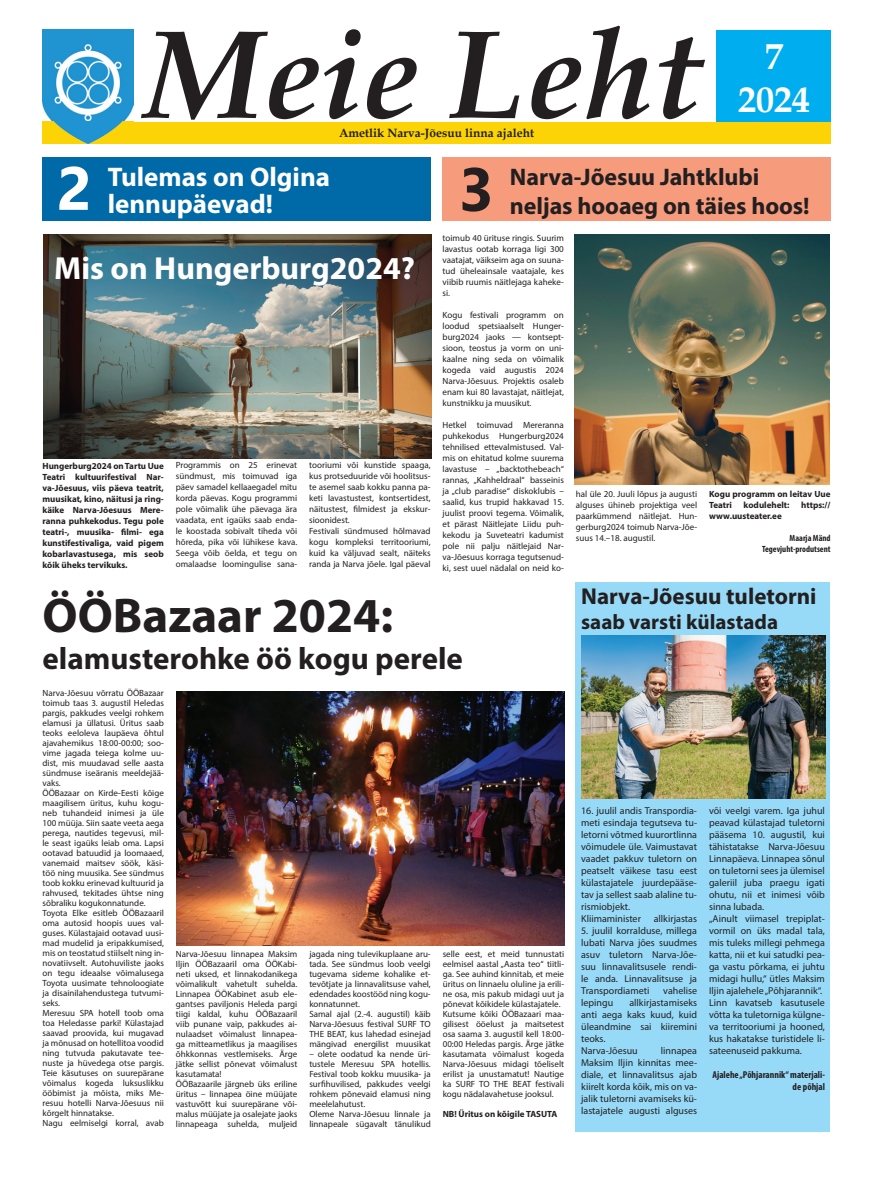
<style>
.page{position:relative;width:893px;height:1191px;background:#fff}
.page>*{position:absolute;margin:0;border:0;box-sizing:border-box;transform-origin:0 0}
.t1{font:italic 700 126px "Book Antiqua";color:#231f20}
.t2{font:700 61px "Segoe UI";color:#fff}
.t3{font:700 61px "Segoe UI";color:#231f20}
.t4{font:700 49px "Myriad Pro";color:#231f20}
.t5{font:700 36px "Book Antiqua";color:#fff}
.t6{font:700 32px "Myriad Pro";color:#fff}
.t7{font:700 31px "Myriad Pro";color:#231f20}
.t8{font:700 27px "Myriad Pro";color:#fff}
.t9{font:700 24px "Myriad Pro";letter-spacing:-.005em;color:#231f20}
.t10{font:700 23px "Myriad Pro";color:#231f20}
.t11{font:700 21px "Myriad Pro";color:#231f20}
.t12{font:700 12px "Book Antiqua";color:#231f20}
.t13{font:10px/12px "Myriad Pro";color:#231f20}
.t14{font:700 condensed 10px/12px "Myriad Pro";color:#231f20;text-align:right}
.t15{font:9px/10px "Myriad Pro";color:#231f20}
.t16{font:700 9px/11px "Myriad Pro";color:#231f20;text-align:justify}
.t17{font:700 condensed 9px/11px "Myriad Pro";color:#231f20;text-align:right}
</style>
<div class="page">
<div style="left:575px;top:582px;width:255px;height:549px;background:#97daf8"></div>
<div style="left:716px;top:30px;width:115px;height:92px;background:#00aeef"></div>
<div style="left:43px;top:122px;width:788px;height:22px;background:#fcd406"></div>
<img style="left:43px;top:30px;width:90px;height:114px">
<div style="left:43px;top:157px;width:388px;height:63px;background:#0069a8"></div>
<div style="left:442px;top:157px;width:389px;height:63px;background:#f69b7c"></div>
<img style="left:43px;top:234px;width:388px;height:224px">
<img style="left:581px;top:636px;width:244px;height:162px">
<img style="left:176px;top:691px;width:389px;height:254px">
<img style="left:574px;top:234px;width:256px;height:250px">
<h2 class="t2" style="left:57px;top:131px;width:37px">2</h2>
<h1 class="t1" style="left:145px;top:-13px;width:558px">Meie Leht</h1>
<h3 class="t12" style="left:339px;top:125px;width:196px">Ametlik Narva-Jõesuu linna ajaleht</h3>
<h3 class="t5" style="left:765px;top:32px;width:19px">7</h3>
<h3 class="t5" style="left:738px;top:75px;width:73px">2024</h3>
<h3 class="t8" style="left:108px;top:159px;width:224px">Tulemas on Olgina</h3>
<h3 class="t8" style="left:108px;top:186px;width:167px">lennupäevad!</h3>
<h2 class="t3" style="left:459px;top:132px;width:37px">3</h2>
<h3 class="t9" style="left:510px;top:161px;width:251px">Narva-Jõesuu Jahtklubi</h3>
<h3 class="t9" style="left:510px;top:190px;width:301px">neljas hooaeg on täies hoos!</h3>
<h3 class="t6" style="left:54px;top:247px;width:362px">Mis on Hungerburg2024?</h3>
<p class="t16" style="left:43px;top:460px;width:123px">Hungerburg2024 on Tartu Uue Teatri kultuurifestival Nar&shy;va-Jõesuus, viis päeva teatrit, muusikat, kino, näitusi ja ring&shy;käike Narva-Jõesuus Mere&shy;ranna puhkekodus. Tegu pole teatri-, muusika- filmi- ega kunstifestivaliga, vaid pigem kobarlavastusega, mis seob kõik üheks tervikuks.</p>
<p class="t15" style="left:176px;top:459px;width:123px;line-height:11px;text-align:justify">Programmis on 25 erinevat sündmust, mis toimuvad iga päev samadel kellaaegadel mitu korda päevas. Kogu programmi pole võimalik ühe päevaga ära vaadata, ent igaüks saab enda&shy;le koostada sobivalt tiheda või hõreda, pika või lühikese kava.<br>Seega võib öelda, et tegu on omalaadse loomingulise sana-</p>
<p class="t15" style="left:309px;top:459px;width:123px;line-height:11px">tooriumi või kunstide spaaga, kus protseduuride või hoolitsus&shy;te asemel saab kokku panna pa&shy;keti lavastustest, kontsertidest, näitustest, filmidest ja ekskur&shy;sioonidest.<br>Festivali sündmused hõlmavad kogu kompleksi territooriumi, kuid ka väljuvad sealt, näiteks randa ja Narva jõele. Igal päeval</p>
<p class="t15" style="left:443px;top:232px;width:123px;line-height:11px;text-align:justify">toimub 40 ürituse ringis. Suurim lavastus ootab korraga ligi 300 vaatajat, väikseim aga on suuna&shy;tud üheleainsale vaatajale, kes viibib ruumis näitlejaga kaheke&shy;si.</p>
<p class="t15" style="left:443px;top:309px;width:123px;line-height:11px;text-align:justify">Kogu festivali programm on loodud spetsiaalselt Hunger&shy;burg2024 jaoks — kontsept&shy;sioon, teostus ja vorm on uni&shy;kaalne ning seda on võimalik kogeda vaid augustis 2024<br>Narva-Jõesuus. Projektis osaleb enam kui 80 lavastajat, näitlejat, kunstnikku ja muusikut.</p>
<p class="t15" style="left:443px;top:419px;width:123px;line-height:11px;text-align:justify">Hetkel toimuvad Mereranna puhkekodus Hungerburg2024 tehnilised ettevalmistused. Val&shy;mis on ehitatud kolme suurema lavastuse – „backtothebeach“ rannas, „Kahheldraal“ basseinis ja „club paradise“ diskoklubis – saalid, kus trupid hakkavad 15. juulist proovi tegema. Võimalik, et pärast Näitlejate Liidu puh&shy;kekodu ja Suveteatri kadumist pole nii palju näitlejaid Nar&shy;va-Jõesuus korraga tegutsenud&shy;ki, sest uuel nädalal on neid ko-</p>
<h3 class="t4" style="left:43px;top:584px;width:352px">ÖÖBazaar 2024:</h3>
<h3 class="t7" style="left:43px;top:639px;width:422px">elamusterohke öö kogu perele</h3>
<p class="t15" style="left:43px;top:687px;width:123px">Narva-Jõesuu võrratu ÖÖBazaar toimub taas 3. augustil Heledas pargis, pakkudes veelgi rohkem elamusi ja üllatusi. Üritus saab teoks eeloleva laupäeva õhtul ajavahemikus 18:00-00:00; soo&shy;vime jagada teiega kolme uu&shy;dist, mis muudavad selle aasta sündmuse iseäranis meeldejää&shy;vaks.<br>ÖÖBazaar on Kirde-Eesti kõige maagilisem üritus, kuhu kogu&shy;neb tuhandeid inimesi ja üle<br>100 müüja. Siin saate veeta aega perega, nautides tegevusi, mil&shy;le seast igaüks leiab oma. Lapsi ootavad batuudid ja loomaaed, vanemaid maitsev söök, käsi&shy;töö ning muusika. See sündmus toob kokku erinevad kultuurid ja rahvused, tekitades ühtse ning sõbraliku kogukonnatunde.<br>Toyota Elke esitleb ÖÖBazaaril oma autosid hoopis uues val&shy;guses. Külastajaid ootavad uusi&shy;mad mudelid ja eripakkumised, mis on teostatud stiilselt ning in&shy;novatiivselt. Autohuviliste jaoks on tegu ideaalse võimalusega<br>Toyota uusimate tehnoloogiate ja disainilahendustega tutvumi&shy;seks.<br>Meresuu SPA hotell toob oma toa Heledasse parki! Külastajad saavad proovida, kui mugavad ja mõnusad on hotellitoa voodid ning tutvuda pakutavate tee&shy;nuste ja hüvedega otse pargis.<br>Teie käsutuses on suurepärane võimalus kogeda luksuslikku ööbimist ja mõista, miks Me&shy;resuu hotelli Narva-Jõesuus nii kõrgelt hinnatakse.<br>Nagu eelmiselgi korral, avab</p>
<p class="t15" style="left:176px;top:949px;width:123px">Narva-Jõesuu linnapea Maksim<br>Iljin ÖÖBazaaril oma ÖÖKabi&shy;neti uksed, et linnakodanikega võimalikult vahetult suhelda.<br>Linnapea ÖÖKabinet asub ele&shy;gantses paviljonis Heleda pargi tiigi kaldal, kuhu ÖÖBazaaril viib punane vaip, pakkudes ai&shy;nulaadset võimalust linnapea&shy;ga mitteametlikus ja maagilises õhkkonnas vestlemiseks. Ärge jätke sellist põnevat võimalust kasutamata!<br>ÖÖBazaarile järgneb üks eriline üritus – linnapea öine müüjate vastuvõtt kui suurepärane või&shy;malus müüjate ja osalejate jaoks linnapeaga suhelda, muljeid</p>
<p class="t15" style="left:309px;top:949px;width:123px">jagada ning tulevikuplaane aru&shy;tada. See sündmus loob veelgi tugevama sideme kohalike et&shy;tevõtjate ja linnavalitsuse vahel, edendades koostööd ning kogu&shy;konnatunnet.<br>Samal ajal (2.-4. augustil) käib<br>Narva-Jõesuus festival SURF TO<br>THE BEAT, kus lahedad esinejad mängivad energilist muusikat</p>
<p class="t15" style="left:309px;top:1049px;width:123px">– olete oodatud ka nende üri&shy;tustele Meresuu SPA hotellis.<br>Festival toob kokku muusika- ja surfihuvilised, pakkudes veelgi rohkem põnevaid elamusi ning meelelahutust.<br>Oleme Narva-Jõesuu linnale ja linnapeale sügavalt tänulikud</p>
<p class="t15" style="left:443px;top:949px;width:123px">selle eest, et meid tunnustati eelmisel aastal „Aasta teo“ tiitli&shy;ga. See auhind kinnitab, et meie üritus on linnaelu oluline ja erili&shy;ne osa, mis pakub midagi uut ja põnevat kõikidele külastajatele.<br>Kutsume kõiki ÖÖBazaari maa&shy;gilisest ööelust ja maitsetest osa saama 3. augustil kell 18:00-<br>00:00 Heledas pargis. Ärge jätke kasutamata võimalust kogeda<br>Narva-Jõesuus midagi tõeliselt erilist ja unustamatut! Nautige ka SURF TO THE BEAT festivali kogu nädalavahetuse jooksul.</p>
<p class="t16" style="left:443px;top:1108px;width:116px">NB! Üritus on kõigile TASUTA</p>
<p class="t15" style="left:576px;top:488px;width:123px;line-height:11px;text-align:justify">hal üle 20. Juuli lõpus ja augusti alguses ühineb projektiga veel paarkümmend näitlejat. Hun&shy;gerburg2024 toimub Narva-Jõe&shy;suus 14.–18. augustil.</p>
<p class="t16" style="left:709px;top:488px;width:123px">Kogu programm on leitav Uue<br>Teatri</p>
<p class="t16" style="left:744px;top:499px;width:47px">kodulehelt:</p>
<p class="t16" style="left:801px;top:499px;width:31px">https://</p>
<p class="t16" style="left:709px;top:510px;width:74px">www.uusteater.ee</p>
<p class="t17" style="left:762px;top:532px;width:70px">Maarja Mänd<br>Tegevjuht-produtsent</p>
<h3 class="t10" style="left:581px;top:581px;width:237px">Narva-Jõesuu tuletorni</h3>
<h3 class="t11" style="left:581px;top:608px;width:198px">saab varsti külastada</h3>
<p class="t13" style="left:581px;top:804px;width:117px">16. juulil andis Transpordia&shy;meti esindaja tegutseva tu&shy;letorni võtmed kuurortlinna võimudele üle. Vaimustavat vaadet pakkuv tuletorn on peatselt väikese tasu eest külastajatele juurdepääse&shy;tav ja sellest saab alaline tu&shy;rismiobjekt.<br>Kliimaminister</p>
<p class="t13" style="left:654px;top:912px;width:45px">allkirjastas</p>
<p class="t13" style="left:581px;top:924px;width:117px;text-align:justify">5. juulil korralduse, millega lubati Narva jões suudmes asuv tuletorn Narva-Jõe&shy;suu linnavalitsusele rendi&shy;le anda. Linnavalitsuse ja Transpordiameti</p>
<p class="t13" style="left:663px;top:984px;width:35px">vahelise</p>
<p class="t13" style="left:581px;top:996px;width:117px;text-indent:48px">allkirjastamiseks anti aega kaks kuud, kuid üleandmine sai kiiremini teoks.<br>Narva-Jõesuu</p>
<p class="t13" style="left:581px;top:996px;width:34px">lepingu</p>
<p class="t13" style="left:581px;top:1044px;width:117px;text-align:justify;text-indent:80px">linnapea Maksim Iljin kinnitas mee&shy;diale, et linnavalitsus ajab kiirelt korda kõik, mis on va&shy;jalik tuletorni avamiseks kü&shy;lastajatele augusti alguses</p>
<p class="t13" style="left:709px;top:804px;width:117px">või veelgi varem. Iga juhul peavad külastajad tuletorni pääsema 10. augustil, kui tähistatakse Narva-Jõesuu<br>Linnapäeva. Linnapea sõnul on tuletorni sees ja ülemisel galeriil juba praegu igati ohutu, nii et inimesi võib sinna lubada.<br>„Ainult viimasel trepiplat&shy;vormil on üks madal tala, mis tuleks millegi pehmega katta, nii et kui satudki pea&shy;ga vastu põrkama, ei juhtu midagi hullu,“ ütles Maksim<br>Iljin ajalehele „Põhjarannik“.<br>Linn kavatseb kasutusele võtta ka tuletorniga külgne&shy;va territooriumi ja hooned, kus hakatakse turistidele li&shy;sateenuseid pakkuma.</p>
<p class="t14" style="left:712px;top:1068px;width:114px">Ajalehe „Põhjarannik“ materjali&shy;de põhjal</p>
</div>
